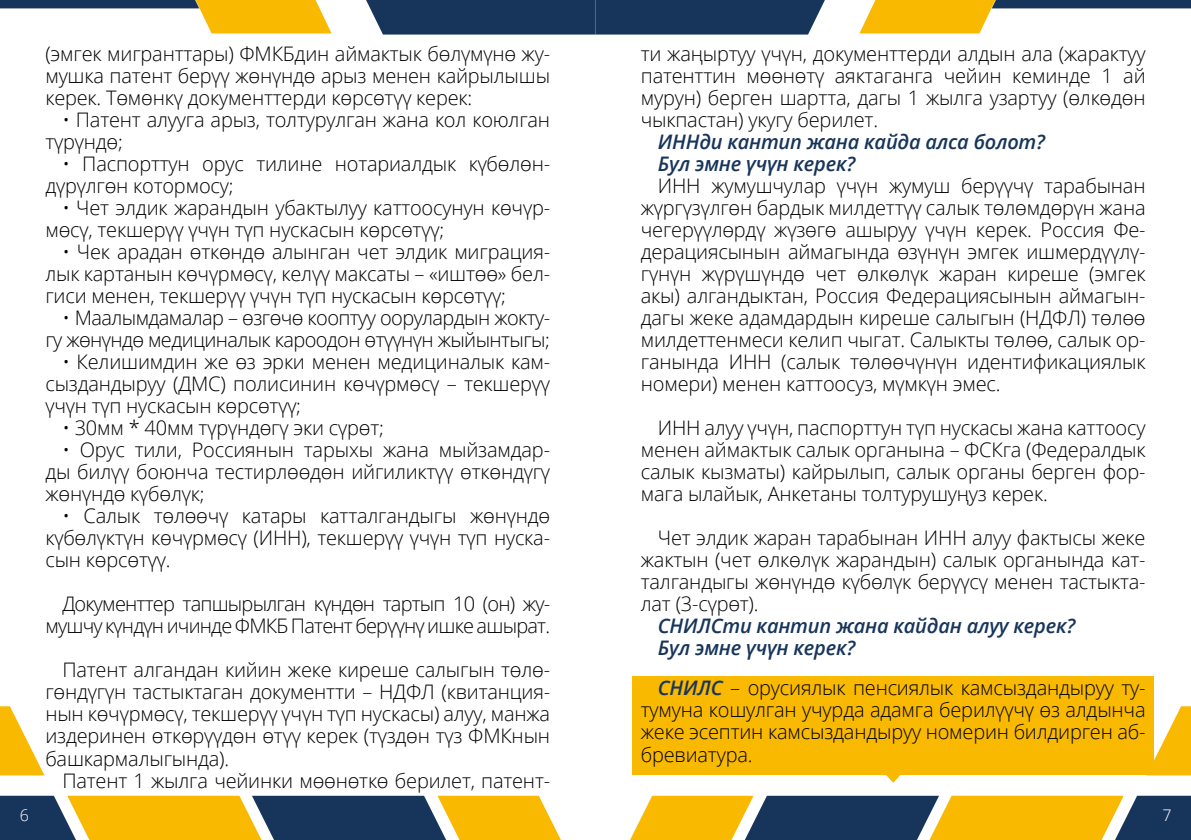
<style>
.page{position:relative;width:1191px;height:840px;background:#fff}
.page>*{position:absolute;margin:0;border:0;box-sizing:border-box;transform-origin:0 0}
.t1{font:300 20px/22px "Open Sans";letter-spacing:-.01em;color:#000;text-align:justify}
.t2{font:italic 600 20px/22px "Open Sans";letter-spacing:-.01em;color:#17355b}
.t3{font:300 20px/22px "Open Sans";letter-spacing:-.03em;color:#000;text-align:right}
.t4{font:300 20px/22px "Open Sans";letter-spacing:-.04em;color:#000;text-align:right}
.t5{font:300 16px "Open Sans";color:#fff}
.s1{font-weight:600;font-style:italic;color:#17355b}
</style>
<div class="page">
<svg style="left:1146px;top:706px;width:45px;height:69px"></svg>
<svg style="left:630px;top:795px;width:561px;height:44px;background:#9c8a41"></svg>
<svg style="left:0;top:706px;width:44px;height:69px"></svg>
<svg style="left:0;top:795px;width:561px;height:44px;background:#9b8940"></svg>
<svg style="left:859px;top:0;width:332px;height:33px"></svg>
<div style="left:366px;top:0;width:459px;height:35px;background:#17355b"></div>
<svg style="left:0;top:0;width:331px;height:33px"></svg>
<svg style="left:878px;top:774px;width:30px;height:8px"></svg>
<div style="left:632px;top:676px;width:522px;height:98px;background:#f9b900"></div>
<p class="t1" style="left:45px;top:42px;width:506px">(эмгек мигранттары) ФМКБдин аймактык бөлүмүнө жу&shy;мушка патент берүү жөнүндө арыз менен кайрылышы керек. Төмөнкү документтерди көрсөтүү керек:</p>
<p class="t1" style="left:45px;top:108px;width:506px;text-indent:17px">• Патент алууга арыз, толтурулган жана кол коюлган түрүндө;</p>
<p class="t1" style="left:45px;top:152px;width:506px;text-indent:17px">• Паспорттун орус тилине нотариалдык күбөлөн&shy;дүрүлгөн котормосу;</p>
<p class="t1" style="left:45px;top:196px;width:506px;text-indent:17px">• Чет элдик жарандын убактылуу каттоосунун көчүр&shy;мөсү, текшерүү үчүн түп нускасын көрсөтүү;</p>
<p class="t1" style="left:45px;top:240px;width:506px;text-indent:17px">• Чек арадан өткөндө алынган чет элдик миграция&shy;лык картанын көчүрмөсү, келүү максаты – «иштөө» бел&shy;гиси менен, текшерүү үчүн түп нускасын көрсөтүү;</p>
<p class="t3" style="left:45px;top:306px;width:506px">• Маалымдамалар – өзгөчө кооптуу оорулардын жокту&shy;гу жөнүндө медициналык кароодон өтүүнүн жыйынтыгы;</p>
<p class="t1" style="left:45px;top:350px;width:506px;text-indent:17px">• Келишимдин же өз эрки менен медициналык кам&shy;сыздандыруу (ДМС) полисинин көчүрмөсү – текшерүү үчүн түп нускасын көрсөтүү;</p>
<p class="t1" style="left:62px;top:416px;width:323px">• 30мм * 40мм түрүндөгү эки сүрөт;</p>
<p class="t1" style="left:45px;top:438px;width:506px;text-indent:17px">• Орус тили, Россиянын тарыхы жана мыйзамдар&shy;ды билүү боюнча тестирлөөдөн ийгиликтүү өткөндүгү жөнүндө күбөлүк;</p>
<p class="t1" style="left:45px;top:504px;width:506px;text-indent:17px">• Салык төлөөчү катары катталгандыгы жөнүндө күбөлүктүн көчүрмөсү (ИНН), текшерүү үчүн түп нуска&shy;сын көрсөтүү.</p>
<p class="t4" style="left:45px;top:592px;width:506px">Документтер тапшырылган күндөн тартып 10 (он) жу&shy;мушчу күндүн ичинде ФМКБ Патент берүүнү ишке ашырат.</p>
<p class="t1" style="left:45px;top:658px;width:506px;text-indent:17px">Патент алгандан кийин жеке киреше салыгын төлө&shy;гөндүгүн тастыктаган документти – НДФЛ (квитанция&shy;нын көчүрмөсү, текшерүү үчүн түп нускасы) алуу, манжа издеринен өткөрүүдөн өтүү керек (түздөн түз ФМКнын башкармалыгында).</p>
<p class="t1" style="left:62px;top:768px;width:489px">Патент 1 жылга чейинки мөөнөткө берилет, патент-</p>
<p class="t1" style="left:641px;top:42px;width:506px">ти жаңыртуу үчүн, документтерди алдын ала (жарактуу патенттин мөөнөтү аяктаганга чейин кеминде 1 ай мурун) берген шартта, дагы 1 жылга узартуу (өлкөдөн чыкпастан) укугу берилет.</p>
<p class="t2" style="left:658px;top:130px;width:389px">ИННди кантип жана кайда алса болот?<br>Бул эмне үчүн керек?</p>
<p class="t1" style="left:641px;top:174px;width:506px;text-indent:17px">ИНН жумушчулар үчүн жумуш берүүчү тарабынан жүргүзүлгөн бардык милдеттүү салык төлөмдөрүн жана чегерүүлөрдү жүзөгө ашыруу үчүн керек. Россия Фе&shy;дерациясынын аймагында өзүнүн эмгек ишмердүүлү&shy;гүнүн жүрүшүндө чет өлкөлүк жаран киреше (эмгек акы) алгандыктан, Россия Федерациясынын аймагын&shy;дагы жеке адамдардын киреше салыгын (НДФЛ) төлөө милдеттенмеси келип чыгат. Салыкты төлөө, салык ор&shy;ганында ИНН (салык төлөөчүнүн идентификациялык номери) менен каттоосуз, мүмкүн эмес.</p>
<p class="t1" style="left:641px;top:416px;width:506px;text-indent:17px">ИНН алуу үчүн, паспорттун түп нускасы жана каттоосу менен аймактык салык органына – ФСКга (Федералдык салык кызматы) кайрылып, салык органы берген фор&shy;мага ылайык, Анкетаны толтурушуңуз керек.</p>
<p class="t1" style="left:641px;top:526px;width:506px;text-indent:17px">Чет элдик жаран тарабынан ИНН алуу фактысы жеке жактын (чет өлкөлүк жарандын) салык органында кат&shy;талгандыгы жөнүндө күбөлүк берүүсү менен тастыкта&shy;лат (3-сүрөт).</p>
<p class="t2" style="left:658px;top:614px;width:419px">СНИЛСти кантип жана кайдан алуу керек?<br>Бул эмне үчүн керек?</p>
<p class="t1" style="left:641px;top:676px;width:506px;text-indent:17px"><span class="s1">СНИЛС</span> – орусиялык пенсиялык камсыздандыруу ту&shy;тумуна кошулган учурда адамга берилүүчү өз алдынча жеке эсептин камсыздандыруу номерин билдирген аб&shy;бревиатура.</p>
<p class="t5" style="left:20px;top:803px;width:11px">6</p>
<p class="t5" style="left:1162px;top:803px;width:11px">7</p>
</div>
